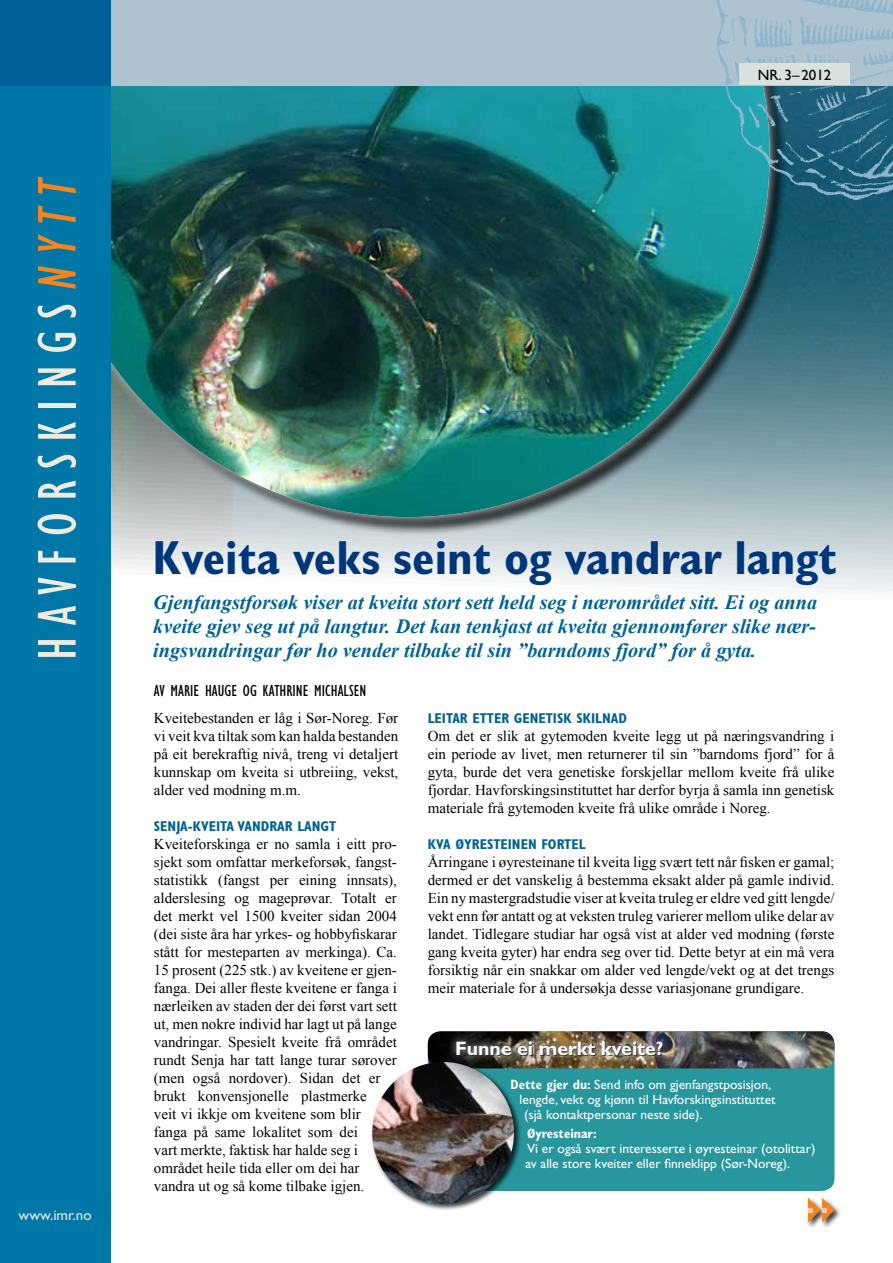
<style>
.page{position:relative;width:893px;height:1263px;background:#fff}
.page>*{position:absolute;margin:0;border:0;box-sizing:border-box;transform-origin:0 0}
.t1{font:condensed 56.25px "Gill Sans";letter-spacing:.2em;color:#efebe1}
.t2{font:700 condensed 48px "Gill Sans";color:#00377b}
.t3{font:italic 700 20.25px/24px "Times New Roman";color:#006296;text-align:justify}
.t4{font:700 19.5px "Gill Sans";color:#fff}
.t5{font:condensed 16.5px "Gill Sans";color:#000}
.t6{font:15px/18px "Times New Roman";color:#000;text-align:justify}
.t7{font:15px "Gill Sans";color:#e6e7db}
.t8{font:15px "Gill Sans";color:#000}
.t9{font:700 condensed 14.25px "Gill Sans";color:#006296}
.t10{font:13.5px/15px "Gill Sans";color:#fff}
.t11{font:700 condensed 13.5px "Gill Sans";color:#fff}
.s1{font-style:italic;color:#f5841f}
.s2{font-weight:700;font-stretch:condensed}
</style>
<div class="page">
<img style="left:111px;top:210px;width:782px;height:381px">
<div style="left:48px;top:0;width:740px;height:535px;background:#000;opacity:.75"></div>
<div style="left:36px;top:0;width:743px;height:527px;background:#fff;opacity:.75"></div>
<img style="left:111px;top:85px;width:659px;height:432px">
<div style="left:77px;top:0;width:816px;height:85px;background:#aec3cf"></div>
<div style="left:0;top:85px;width:111px;height:1178px;background:#0077a7"></div>
<div style="left:0;top:0;width:111px;height:85px;background:#006296"></div>
<img style="left:702px;top:0;width:191px;height:210px">
<div style="left:739px;top:64px;width:111px;height:21px;background:#d9e1dd"></div>
<div style="left:806px;top:1196px;width:35px;height:33px;background:#000;opacity:.75"></div>
<svg style="left:808px;top:1198px;width:26px;height:24px"></svg>
<div style="left:428px;top:1031px;width:406px;height:160px;background:#27979d;border-radius:13px"></div>
<img style="left:428px;top:1031px;width:406px;height:37px">
<div style="left:447px;top:1032px;width:224px;height:32px;background:#fff;opacity:.75"></div>
<div style="left:371px;top:1060px;width:151px;height:151px;background:#000;opacity:.75"></div>
<img style="left:372px;top:1062px;width:142px;height:142px;border-radius:71px">
<h1 class="t1" style="left:27px;top:660px;width:490px;rotate:-90deg">HAVFORSKINGS<span class="s1">nytt</span></h1>
<p class="t7" style="left:19px;top:1206px;width:75px">www.imr.no</p>
<p class="t8" style="left:758px;top:66px;width:75px">NR. 3– 2012</p>
<h2 class="t2" style="left:153px;top:529px;width:686px">KVEITA VEKS SEINT OG VANDRAR LANGT</h2>
<h3 class="t3" style="left:153px;top:589px;width:665px">Gjenfangstforsøk viser at kveita stort sett held seg i nærområdet sitt. Ei og anna kveite gjev seg ut på langtur. Det kan tenkjast at kveita gjennomfører slike nær&shy;ingsvandringar før ho vender tilbake til sin ”barndoms fjord” for å gyta.</h3>
<p class="t5" style="left:154px;top:682px;width:212px">AV MARI E HAUGE OG KATHRIN E MICHALSEN</p>
<p class="t6" style="left:154px;top:708px;width:246px">Kveitebestanden er låg i Sør-Noreg. Før vi veit kva tiltak som kan halda bestanden på eit berekraftig nivå, treng vi detaljert kunnskap om kveita si utbreiing, vekst, alder ved modning m.m.</p>
<p class="t9" style="left:154px;top:817px;width:184px">SENJA-KVEITA VANDRAR LANGT</p>
<p class="t6" style="left:154px;top:834px;width:245px;text-align:left">Kveiteforskinga er no samla i eitt pro&shy;sjekt som omfattar merkeforsøk, fangst&shy;statistikk (fangst per eining innsats), alderslesing og mageprøvar. Totalt er det merkt vel 1500 kveiter sidan 2004 (dei siste åra har yrkes- og hobbyfiskarar stått for mesteparten av merkinga). Ca.<br>15 prosent (225 stk.) av kveitene er gjen&shy;fanga. Dei aller fleste kveitene er fanga i nærleiken av staden der dei først vart sett ut, men nokre individ har lagt ut på lange vandringar. Spesielt kveite frå området rundt Senja har tatt lange turar sørover (men også nordover). Sidan det er brukt konvensjonelle plastmerke<br>veit vi ikkje om kveitene som blir fanga på same lokalitet som dei<br>vart merkte, faktisk har halde seg i området heile tida eller om dei har vandra ut og så kome tilbake igjen.</p>
<p class="t9" style="left:428px;top:709px;width:201px">LEITAR ETTER GENETISK SKILNAD</p>
<p class="t6" style="left:428px;top:726px;width:408px">Om det er slik at gytemoden kveite legg ut på næringsvandring i ein periode av livet, men returnerer til sin ”barndoms fjord” for å gyta, burde det vera genetiske forskjellar mellom kveite frå ulike fjordar. Havforskingsinstituttet har derfor byrja å samla inn genetisk materiale frå gytemoden kveite frå ulike område i Noreg.</p>
<p class="t9" style="left:428px;top:835px;width:159px">KVA ØYRESTEINEN FORTEL</p>
<p class="t6" style="left:428px;top:852px;width:408px">Årringane i øyresteinane til kveita ligg svært tett når fisken er gamal; dermed er det vanskelig å bestemma eksakt alder på gamle individ.<br>Ein ny mastergradstudie viser at kveita truleg er eldre ved gitt lengde/ vekt enn før antatt og at veksten truleg varierer mellom ulike delar av landet. Tidlegare studiar har også vist at alder ved modning (første gang kveita gyter) har endra seg over tid. Dette betyr at ein må vera forsiktig når ein snakkar om alder ved lengde/vekt og at det trengs meir materiale for å undersøkja desse variasjonane grundigare.</p>
<h3 class="t4" style="left:455px;top:1037px;width:210px">Funne ei merkt kveite?</h3>
<p class="t10" style="left:511px;top:1077px;width:262px"><span class="s2">DETTE GJER DU:</span> Send info om gjenfangstposisjon,</p>
<p class="t10" style="left:520px;top:1092px;width:257px">lengde, vekt og kjønn til Havforskingsinstituttet</p>
<p class="t10" style="left:524px;top:1107px;width:180px">(sjå kontaktpersonar neste side).</p>
<p class="t11" style="left:527px;top:1126px;width:71px">ØYRESTEINAR:</p>
<p class="t10" style="left:526px;top:1141px;width:291px">Vi er også svært interesserte i øyresteinar (otolittar) av alle store kveiter eller finneklipp (Sør-Noreg).</p>
</div>
